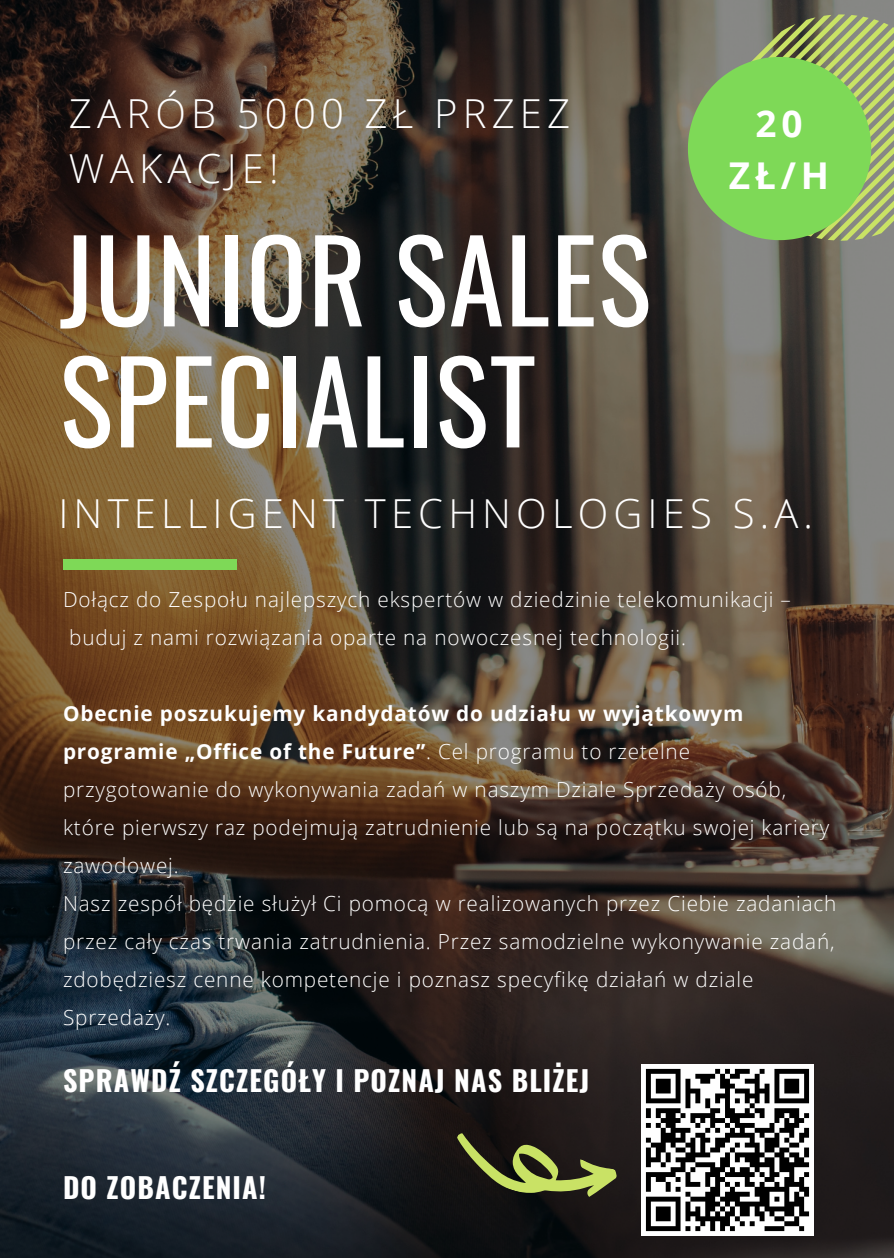
<style>
.page{position:relative;width:894px;height:1258px;background:#fff}
.page>*{position:absolute;margin:0;border:0;box-sizing:border-box;transform-origin:0 0}
.t1{font:112.5px/120.9px "Oswald";letter-spacing:.01em;color:#fff}
.t2{font:300 39.9px/55.8px "Open Sans";letter-spacing:.13em;color:#fff}
.t3{font:700 36.9px "Open Sans";color:#fff}
.t4{font:700 28.2px "Oswald";letter-spacing:.04em;color:#fff}
.t5{font:300 20.7px/38.1px "Open Sans";letter-spacing:.04em;color:#fff}
.s1{font-weight:700}
</style>
<div class="page">
<img style="left:0;top:0;width:893px;height:1258px">
<div style="left:63px;top:560px;width:173px;height:9px;background:#7ed957"></div>
<svg style="left:687px;top:14px;width:206px;height:227px;background:#87bd61"></svg>
<img style="left:641px;top:1064px;width:172px;height:171px">
<svg style="left:447px;top:1123px;width:171px;height:95px;background:#373822"></svg>
<p class="t2" style="left:69px;top:84px;width:502px">ZARÓB 5000 ZŁ PRZEZ<br>WAKACJE!</p>
<p class="t1" style="left:60px;top:215px;width:593px">JUNIOR SALES<br>SPECIALIST</p>
<p class="t3" style="left:755px;top:98px;width:48px">20</p>
<p class="t3" style="left:728px;top:150px;width:102px">ZŁ/H</p>
<p class="t2" style="left:58px;top:485px;width:756px">INTELLIGENT TECHNOLOGIES S.A.</p>
<p class="t5" style="left:63px;top:579px;width:729px">Dołącz do Zespołu najlepszych ekspertów w dziedzinie telekomunikacji – buduj z nami rozwiązania oparte na nowoczesnej technologii.</p>
<p class="t5" style="left:63px;top:693px;width:767px"><span class="s1">Obecnie poszukujemy kandydatów do udziału w wyjątkowym programie „Office of the Future”</span>. Cel programu to rzetelne przygotowanie do wykonywania zadań w naszym Dziale Sprzedaży osób, które pierwszy raz podejmują zatrudnienie lub są na początku swojej kariery zawodowej.</p>
<p class="t5" style="left:63px;top:883px;width:774px">Nasz zespół będzie służył Ci pomocą w realizowanych przez Ciebie zadaniach przez cały czas trwania zatrudnienia. Przez samodzielne wykonywanie zadań, zdobędziesz cenne kompetencje i poznasz specyfikę działań w dziale Sprzedaży.</p>
<p class="t4" style="left:63px;top:1059px;width:527px">SPRAWDŹ SZCZEGÓŁY I POZNAJ NAS BLIŻEJ</p>
<p class="t4" style="left:63px;top:1165px;width:204px">DO ZOBACZENIA!</p>
</div>
